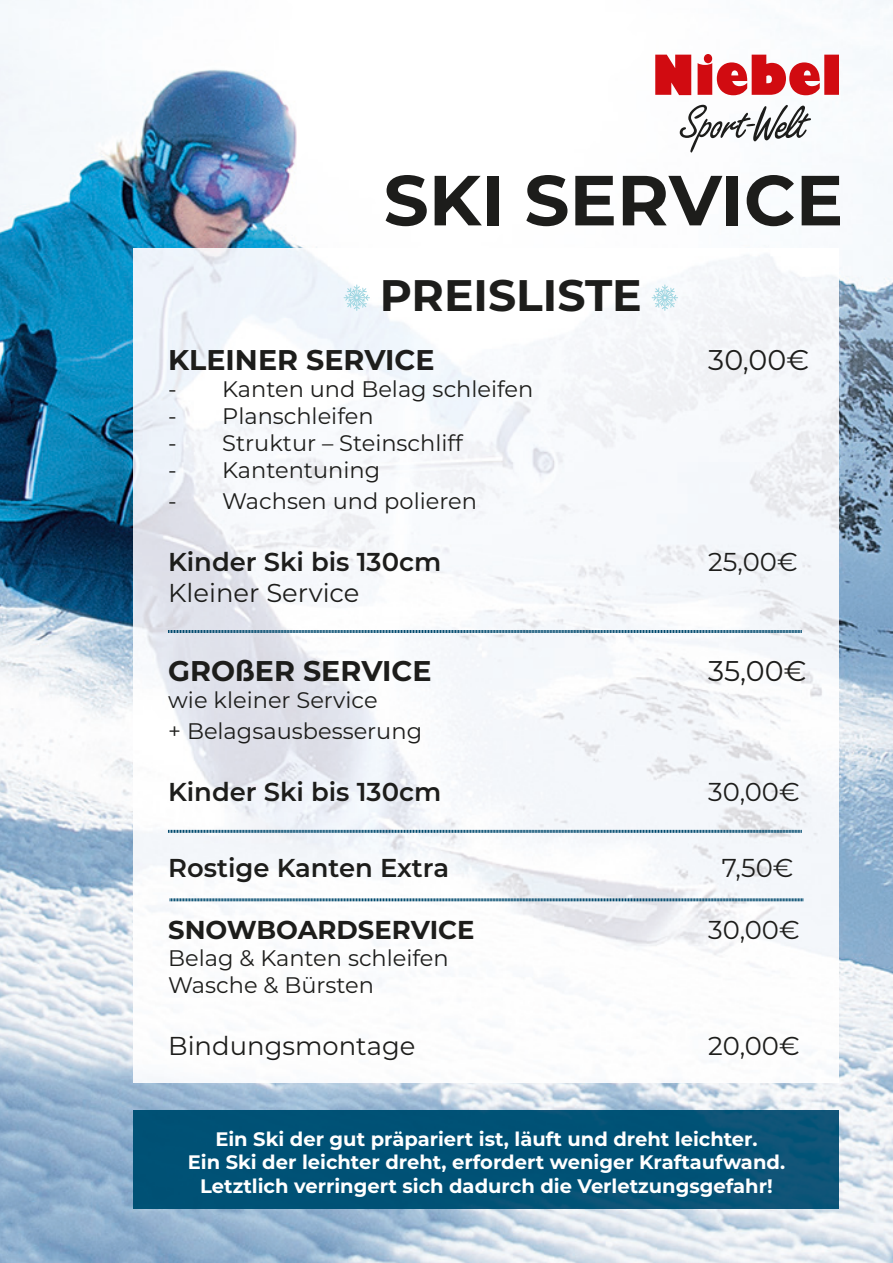
<style>
.page{position:relative;width:893px;height:1263px;background:#fff}
.page>*{position:absolute;margin:0;border:0;box-sizing:border-box;transform-origin:0 0}
.t1{font:700 70.8px "Montserrat";color:#1d1d1b}
.t2{font:700 44.1px "Montserrat";color:#1d1d1b}
.t3{font:700 28.5px "Montserrat";color:#1d1d1b}
.t4{font:28.5px "Montserrat";color:#1d1d1b}
.t5{font:25.8px "Montserrat";color:#1d1d1b}
.t6{font:600 25.8px "Montserrat";color:#1d1d1b}
.t7{font:700 25.8px "Montserrat";color:#1d1d1b}
.t8{font:22.5px/31px "Montserrat";color:#1d1d1b}
.t9{font:700 19.5px/23.4px "Montserrat";color:#fff;text-align:center}
</style>
<div class="page">
<img style="left:0;top:0;width:893px;height:1263px">
<img style="left:134px;top:249px;width:705px;height:833px">
<svg style="left:655px;top:54px;width:184px;height:41px"></svg>
<svg style="left:680px;top:104px;width:131px;height:49px"></svg>
<img style="left:134px;top:1110px;width:705px;height:99px">
<svg style="left:344px;top:285px;width:26px;height:26px"></svg>
<svg style="left:652px;top:285px;width:26px;height:26px"></svg>
<svg style="left:168px;top:829px;width:634px;height:4px;background:#789fb3"></svg>
<svg style="left:168px;top:629px;width:634px;height:4px"></svg>
<svg style="left:169px;top:898px;width:634px;height:4px;background:#7a9fb2"></svg>
<h1 class="t1" style="left:384px;top:149px;width:461px">SKI SERVICE</h1>
<h2 class="t2" style="left:380px;top:263px;width:264px">PREISLISTE</h2>
<p class="t3" style="left:168px;top:339px;width:268px">KLEINER SERVICE</p>
<p class="t4" style="left:708px;top:340px;width:102px">30,00€</p>
<p class="t8" style="left:168px;top:372px;width:367px">- Kanten und Belag schleifen</p>
<p class="t8" style="left:168px;top:399px;width:207px">- Planschleifen</p>
<p class="t8" style="left:168px;top:426px;width:296px">- Struktur – Steinschliff</p>
<p class="t8" style="left:168px;top:453px;width:213px">- Kantentuning</p>
<p class="t8" style="left:168px;top:484px;width:310px">- Wachsen und polieren</p>
<p class="t6" style="left:168px;top:543px;width:275px">Kinder Ski bis 130cm</p>
<p class="t5" style="left:708px;top:544px;width:91px">25,00€</p>
<p class="t5" style="left:168px;top:575px;width:193px">Kleiner Service</p>
<p class="t3" style="left:168px;top:650px;width:265px">GROßER SERVICE</p>
<p class="t4" style="left:708px;top:651px;width:100px">35,00€</p>
<p class="t8" style="left:168px;top:684px;width:255px">wie kleiner Service<br>+ Belagsausbesserung</p>
<p class="t6" style="left:168px;top:774px;width:275px">Kinder Ski bis 130cm</p>
<p class="t5" style="left:708px;top:774px;width:93px">30,00€</p>
<p class="t6" style="left:168px;top:850px;width:282px">Rostige Kanten Extra</p>
<p class="t5" style="left:722px;top:850px;width:73px">7,50€</p>
<p class="t7" style="left:168px;top:911px;width:308px">SNOWBOARDSERVICE</p>
<p class="t5" style="left:708px;top:912px;width:93px">30,00€</p>
<p class="t8" style="left:168px;top:944px;width:282px;line-height:27px">Belag &amp; Kanten schleifen<br>Wasche &amp; Bürsten</p>
<p class="t5" style="left:168px;top:1028px;width:249px">Bindungsmontage</p>
<p class="t5" style="left:708px;top:1028px;width:93px">20,00€</p>
<p class="t9" style="left:188px;top:1126px;width:599px">Ein Ski der gut präpariert ist, läuft und dreht leichter.<br>Ein Ski der leichter dreht, erfordert weniger Kraftaufwand.<br>Letztlich verringert sich dadurch die Verletzungsgefahr!</p>
</div>
